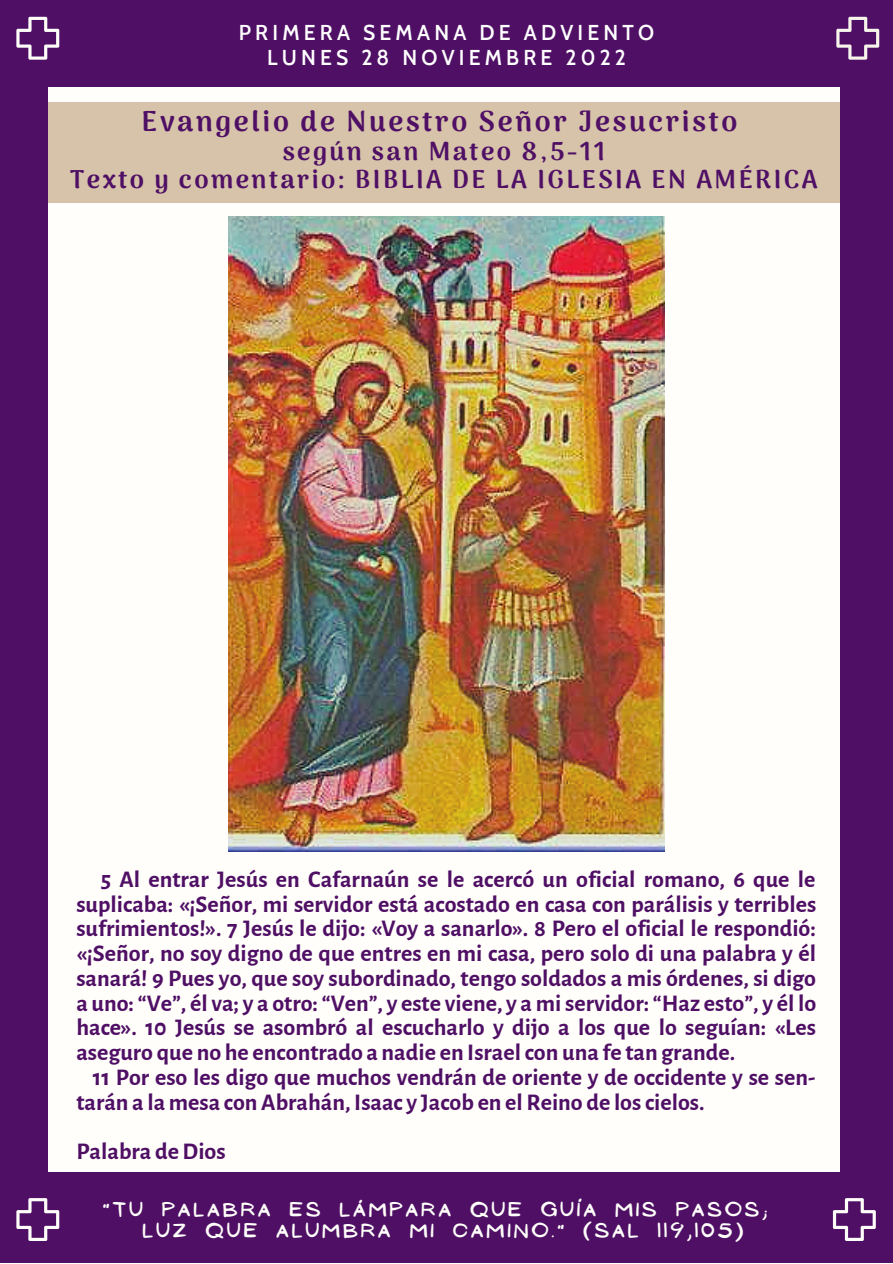
<style>
.page{position:relative;width:893px;height:1264px;background:#fff}
.page>*{position:absolute;margin:0;border:0;box-sizing:border-box;transform-origin:0 0}
.t1{font:900 28.5px "Arima Madurai";letter-spacing:.095em;color:#4f0f65}
.t2{font:900 25.5px/28px "Arima Madurai";letter-spacing:.095em;color:#4f0f65;text-align:center}
.t3{font:700 24px/24.8px "Alegreya Sans";color:#4f0f65;text-align:justify}
.t4{font:600 21px/24.8px "Cabin";letter-spacing:.2em;color:#fff;text-align:center}
.t5{font:17.85px/21.3px "NF Ananias Bold";letter-spacing:.2em;color:#fffefa}
</style>
<div class="page">
<div style="left:0;top:0;width:892px;height:1262px;background:#4f0f65"></div>
<div style="left:48px;top:87px;width:792px;height:1084px;background:#fffefa"></div>
<div style="left:48px;top:102px;width:792px;height:100px;background:#d6c3a9"></div>
<svg style="left:16px;top:17px;width:43px;height:43px"></svg>
<svg style="left:832px;top:1198px;width:43px;height:42px"></svg>
<svg style="left:16px;top:1198px;width:43px;height:42px"></svg>
<svg style="left:836px;top:17px;width:43px;height:43px"></svg>
<img style="left:228px;top:216px;width:436px;height:636px">
<p class="t4" style="left:239px;top:20px;width:417px">PRIMERA SEMANA DE ADVIENTO<br>LUNES 28 NOVIEMBRE 2022</p>
<p class="t1" style="left:142px;top:104px;width:597px">Evangelio de Nuestro Señor Jesucristo</p>
<p class="t2" style="left:70px;top:137px;width:749px">según san Mateo 8,5-11<br>Texto y comentario: BIBLIA DE LA IGLESIA EN AMÉRICA</p>
<p class="t3" style="left:76px;top:867px;width:741px;text-indent:24px">5 Al entrar Jesús en Cafarnaún se le acercó un oficial romano, 6 que le suplicaba: «¡Señor, mi servidor está acostado en casa con parálisis y terribles sufrimientos!». 7 Jesús le dijo: «Voy a sanarlo». 8 Pero el oficial le respondió: «¡Señor, no soy digno de que entres en mi casa, pero solo di una palabra y él sanará! 9 Pues yo, que soy subordinado, tengo soldados a mis órdenes, si digo a uno:“Ve”, él va; y a otro:“Ven”, y este viene, y a miservidor:“Haz esto”, y él lo hace». 10 Jesús se asombró al escucharlo y dijo a los que lo seguían: «Les aseguro que no he encontrado a nadie en Israelcon una fe tan grande.</p>
<p class="t3" style="left:76px;top:1065px;width:740px;text-indent:16px">11 Por eso les digo que muchos vendrán de oriente y de occidente y se sen&shy;tarán a la mesa con Abrahán, Isaac y Jacob en el Reino de loscielos.</p>
<p class="t3" style="left:76px;top:1139px;width:151px">Palabra deDios</p>
<p class="t5" style="left:143px;top:1198px;width:625px;text-indent:-40px">"TU PALABRA ES LÁMPARA QUE GUÍA MIS PASOS;<br>LUZ QUE ALUMBRA MI CAMINO." (SAL 119,105)</p>
</div>
